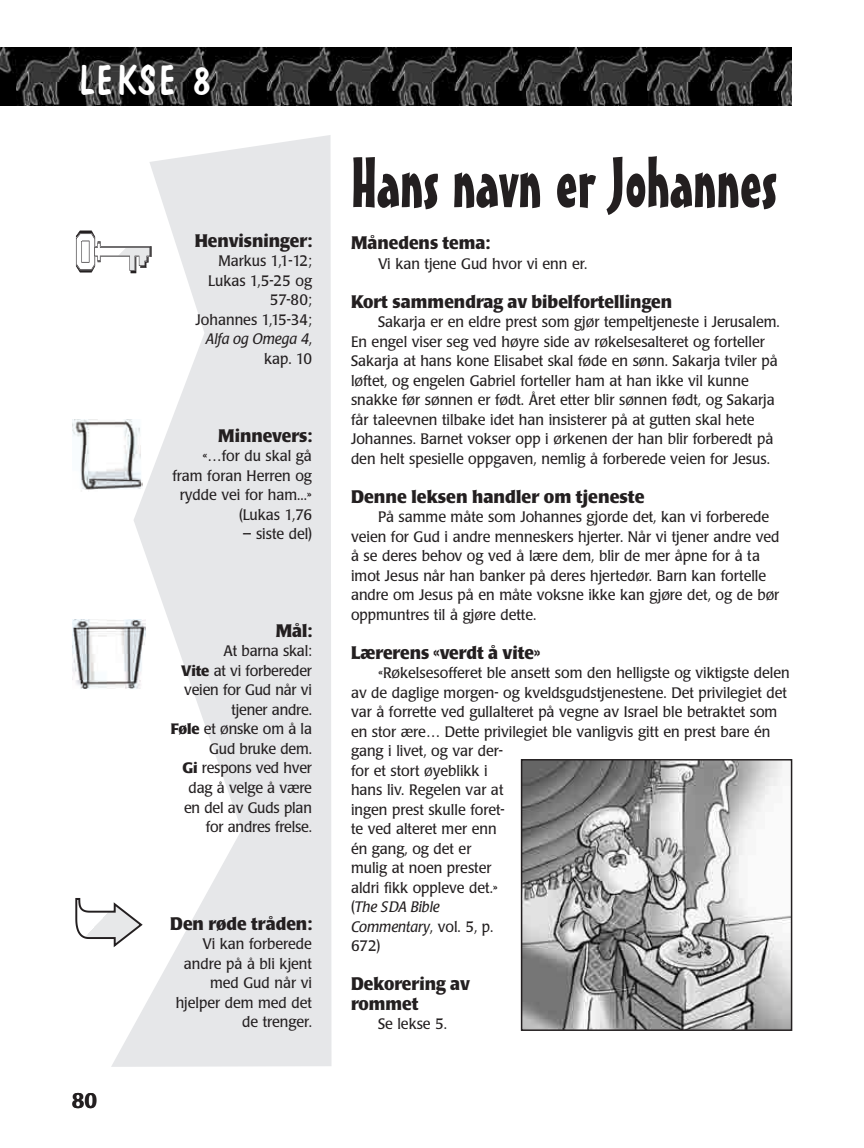
<style>
.page{position:relative;width:864px;height:1148px;background:#fff}
.page>*{position:absolute;margin:0;border:0;box-sizing:border-box;transform-origin:0 0}
.t1{font:69px "Mister Earl BT";color:#231f20}
.t2{font:42px "Dom Casual";letter-spacing:.025em;color:#fff}
.t3{font:500 21px "Poppl Laudatio";color:#231f20}
.t4{font:700 18px/19.5px "Poppl Laudatio";color:#231f20;scale:.95 1}
.t5{font:700 18px "Poppl Laudatio";color:#231f20}
.t6{font:15px/19.5px "Poppl Laudatio";color:#231f20;text-align:right;scale:.95 1}
.s1{font-style:italic}
.s2{font-weight:700}
</style>
<div class="page">
<img style="left:0;top:48px;width:792px;height:57px">
<img style="left:524px;top:762px;width:265px;height:265px">
<div style="left:521px;top:759px;width:271px;height:271px;border:2px solid #231f20"></div>
<svg style="left:112px;top:135px;width:220px;height:931px;fill:#e6e7e9"></svg>
<svg style="left:76px;top:230px;width:76px;height:43px"></svg>
<img style="left:72px;top:419px;width:71px;height:72px">
<img style="left:72px;top:619px;width:73px;height:70px">
<svg style="left:75px;top:898px;width:68px;height:49px"></svg>
<h2 class="t2" style="left:78px;top:63px;width:134px">LEKSE 8</h2>
<p class="t4" style="left:195px;top:232px;width:125px">Henvisninger:</p>
<p class="t6" style="left:196px;top:253px;width:124px">Markus 1,1-12;<br>Lukas 1,5-25 og<br>57-80;<br>Johannes 1,15-34;<br><span class="s1">Alfa og Omega 4</span>, kap. 10</p>
<p class="t4" style="left:218px;top:427px;width:100px">Minnevers:</p>
<p class="t6" style="left:172px;top:448px;width:148px">«…for du skal gå fram foran Herren og rydde vei for ham...» (Lukas 1,76</p>
<p class="t6" style="left:243px;top:526px;width:74px">– siste del)</p>
<p class="t4" style="left:276px;top:622px;width:40px">Mål:</p>
<p class="t6" style="left:171px;top:643px;width:150px">At barna skal:<br><span class="s2">Vite</span> at vi forbereder veien for Gud når vi tjener andre.<br><span class="s2">Føle</span> et ønske om å la<br>Gud bruke dem.<br><span class="s2">Gi</span> respons ved hver dag å velge å være en del av Guds plan for andres frelse.</p>
<h3 class="t3" style="left:72px;top:1091px;width:27px">80</h3>
<p class="t4" style="left:170px;top:915px;width:151px">Den røde tråden:</p>
<p class="t6" style="left:176px;top:935px;width:145px">Vi kan forberede andre på å bli kjent med Gud når vi hjelper dem med det de trenger.</p>
<h1 class="t1" style="left:351px;top:157px;width:427px">Hans navn er Johannes</h1>
<p class="t4" style="left:351px;top:235px;width:148px">Månedens tema:</p>
<p class="t6" style="left:378px;top:255px;width:222px">Vi kan tjene Gud hvor vi enn er.</p>
<p class="t4" style="left:351px;top:293px;width:340px">Kort sammendrag av bibelfortellingen</p>
<p class="t6" style="left:351px;top:314px;width:453px;text-align:left;text-indent:27px">Sakarja er en eldre prest som gjør tempeltjeneste i Jerusalem.<br>En engel viser seg ved høyre side av røkelsesalteret og forteller Sakarja at hans kone Elisabet skal føde en sønn. Sakarja tviler på løftet, og engelen Gabriel forteller ham at han ikke vil kunne snakke før sønnen er født. Året etter blir sønnen født, og Sakarja får taleevnen tilbake idet han insisterer på at gutten skal hete Johannes. Barnet vokser opp i ørkenen der han blir forberedt på den helt spesielle oppgaven, nemlig å forberede veien for Jesus.</p>
<p class="t5" style="left:351px;top:489px;width:295px">Denne leksen handler om tjeneste</p>
<p class="t6" style="left:351px;top:509px;width:453px;text-align:left;text-indent:27px">På samme måte som Johannes gjorde det, kan vi forberede veien for Gud i andre menneskers hjerter. Når vi tjener andre ved å se deres behov og ved å lære dem, blir de mer åpne for å ta imot Jesus når han banker på deres hjertedør. Barn kan fortelle andre om Jesus på en måte voksne ikke kan gjøre det, og de bør oppmuntres til å gjøre dette.</p>
<p class="t4" style="left:351px;top:644px;width:201px">Lærerens «verdt å vite»</p>
<p class="t6" style="left:351px;top:665px;width:463px;text-align:left;text-indent:27px">«Røkelsesofferet ble ansett som den helligste og viktigste delen av de daglige morgen- og kveldsgudstjenestene. Det privilegiet det var å forrette ved gullalteret på vegne av Israel ble betraktet som en stor ære… Dette privilegiet ble vanligvis gitt en prest bare én gang i livet, og var der-<br>for et stort øyeblikk i<br>hans liv. Regelen var at<br>ingen prest skulle foret-<br>te ved alteret mer enn<br>én gang, og det er<br>mulig at noen prester<br>aldri fikk oppleve det.»<br>(<span class="s1">The SDA Bible<br>Commentary</span>, vol. 5, p.<br>672)</p>
<p class="t4" style="left:351px;top:976px;width:127px">Dekorering av rommet</p>
<p class="t6" style="left:378px;top:1016px;width:74px">Se lekse 5.</p>
</div>
